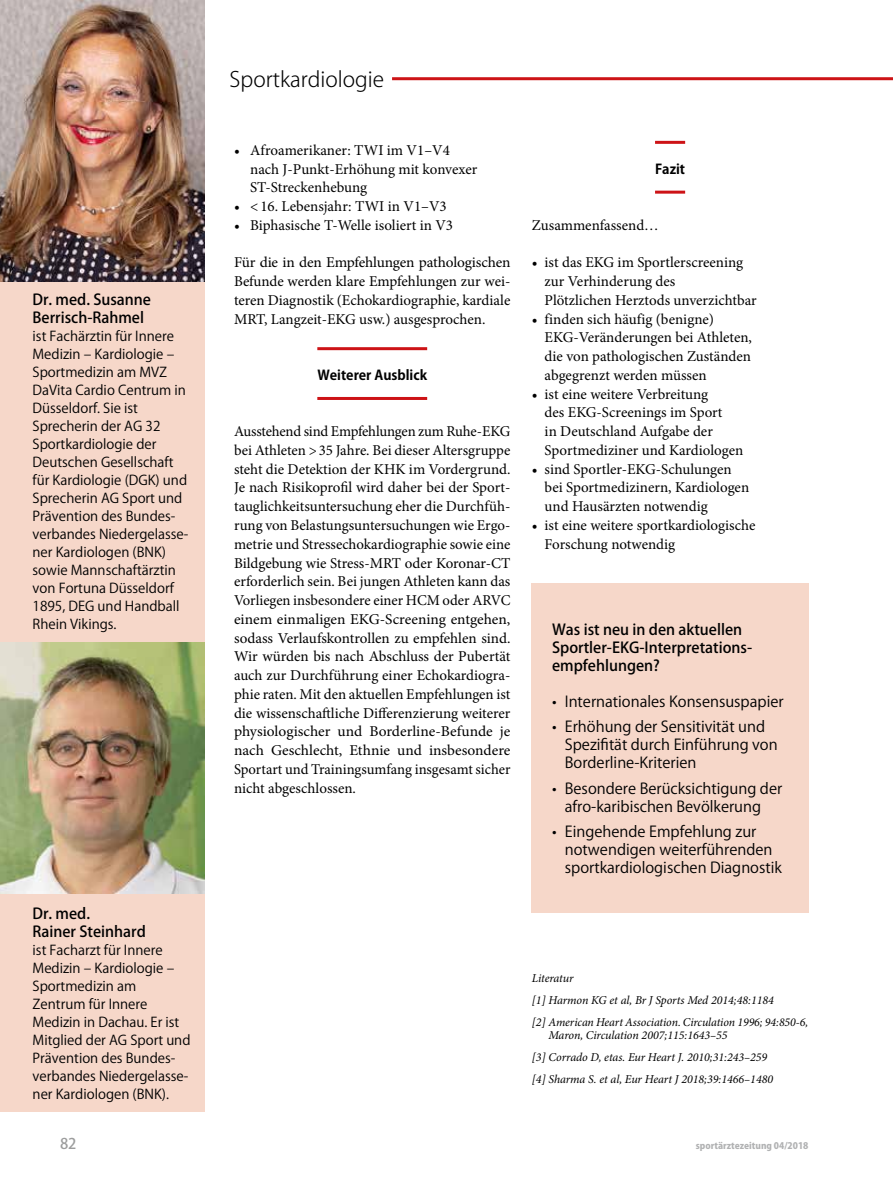
<style>
.page{position:relative;width:893px;height:1191px;background:#fff}
.page>*{position:absolute;margin:0;border:0;box-sizing:border-box;transform-origin:0 0}
.t1{font:300 21px "Koz Go Pro";color:#000}
.t2{font:15px/18.8px "Minion Pro";color:#000}
.t3{font:15px/18px "Koz Go Pro";color:#000}
.t4{font:500 15px/18px "Koz Go Pro";color:#000}
.t5{font:500 14.7px "Koz Go Pro";color:#9c9d9d}
.t6{font:13.5px/18px "Koz Go Pro";color:#000}
.t7{font:700 13.5px "Koz Go Pro";color:#000}
.t8{font:italic 12px/22px "Minion Pro";letter-spacing:-.005em;color:#000}
.t9{font:800 9px "Koz Go Pro";color:#b1b2b3}
</style>
<div class="page">
<hr style="left:392px;top:77px;width:501px;height:3px;background:#cd1316">
<div style="left:0;top:0;width:204px;height:1111px;background:#f6d7c9"></div>
<img style="left:0;top:642px;width:204px;height:251px">
<img style="left:0;top:0;width:204px;height:281px">
<div style="left:531px;top:583px;width:278px;height:329px;background:#f6d7c9"></div>
<hr style="left:317px;top:347px;width:110px;height:3px;background:#cd1316">
<hr style="left:317px;top:397px;width:110px;height:3px;background:#cd1316">
<hr style="left:655px;top:141px;width:30px;height:3px;background:#cd1316">
<hr style="left:655px;top:191px;width:30px;height:3px;background:#cd1316">
<p class="t4" style="left:33px;top:291px;width:120px">Dr. med. Susanne<br>Berrisch-Rahmel</p>
<p class="t6" style="left:33px;top:327px;width:157px">ist Fachärztin für Innere<br>Medizin – Kardiologie –<br>Sportmedizin am MVZ<br>DaVita Cardio Centrum in<br>Düsseldorf. Sie ist<br>Sprecherin der AG 32<br>Sportkardiologie der<br>Deutschen Gesellschaft für Kardiologie (DGK) und<br>Sprecherin AG Sport und<br>Prävention des Bundes&shy;verbandes Niedergelasse&shy;ner Kardiologen (BNK) sowie Mannschaftärztin von Fortuna Düsseldorf<br>1895, DEG und Handball<br>Rhein Vikings.</p>
<p class="t4" style="left:33px;top:905px;width:115px">Dr. med.<br>Rainer Steinhard</p>
<p class="t6" style="left:33px;top:941px;width:159px">ist Facharzt für Innere<br>Medizin – Kardiologie –<br>Sportmedizin am<br>Zentrum für Innere<br>Medizin in Dachau. Er ist<br>Mitglied der AG Sport und<br>Prävention des Bundes&shy;verbandes Niedergelasse&shy;ner Kardiologen (BNK).</p>
<p class="t5" style="left:60px;top:1134px;width:18px">82</p>
<h1 class="t1" style="left:230px;top:65px;width:156px">Sportkardiologie</h1>
<p class="t2" style="left:250px;top:141px;width:229px;text-indent:-16px">• Afroamerikaner: TWI im V1–V4 nach J-Punkt-Erhöhung mit konvexer<br>ST-Streckenhebung</p>
<p class="t2" style="left:234px;top:197px;width:214px">• &lt;16. Lebensjahr: TWI in V1–V3</p>
<p class="t2" style="left:234px;top:216px;width:221px">• Biphasische T-Welle isoliert in V3</p>
<p class="t2" style="left:234px;top:253px;width:278px;text-align:justify">Für die in den Empfehlungen pathologischen Befunde werden klare Empfehlungen zur wei&shy;teren Diagnostik (Echokardiographie, kardiale MRT, Langzeit-EKG usw.) ausgesprochen.</p>
<p class="t7" style="left:317px;top:366px;width:111px">Weiterer Ausblick</p>
<p class="t2" style="left:234px;top:422px;width:278px;text-align:justify">Ausstehend sind Empfehlungen zum Ruhe-EKG bei Athleten &gt;35 Jahre. Bei dieser Altersgruppe steht die Detektion der KHK im Vordergrund.<br>Je nach Risikoprofil wird daher bei der Sport&shy;tauglichkeitsuntersuchung eher die Durchfüh&shy;rung von Belastungsuntersuchungen wie Ergo&shy;metrie und Stressechokardiographie sowie eine Bildgebung wie Stress-MRT oder Koronar-CT erforderlich sein. Bei jungen Athleten kann das Vorliegen insbesondere einer HCM oder ARVC einem einmaligen EKG-Screening entgehen, sodass Verlaufskontrollen zu empfehlen sind.<br>Wir würden bis nach Abschluss der Pubertät auch zur Durchführung einer Echokardiogra&shy;phie raten. Mit den aktuellen Empfehlungen ist die wissenschaftliche Differenzierung weiterer physiologischer und Borderline-Befunde je nach Geschlecht, Ethnie und insbesondere Sportart und Trainingsumfang insgesamt sicher nicht abgeschlossen.</p>
<p class="t7" style="left:655px;top:160px;width:32px">Fazit</p>
<p class="t2" style="left:532px;top:216px;width:128px">Zusammenfassend…</p>
<p class="t2" style="left:545px;top:253px;width:214px;text-indent:-13px">• ist das EKG im Sportlerscreening zur Verhinderung des<br>Plötzlichen Herztods unverzichtbar</p>
<p class="t2" style="left:545px;top:309px;width:209px;text-indent:-13px">• finden sich häufig (benigne)<br>EKG-Veränderungen bei Athleten, die von pathologischen Zuständen abgegrenzt werden müssen</p>
<p class="t2" style="left:545px;top:384px;width:200px;text-indent:-13px">• ist eine weitere Verbreitung<br>des EKG-Screenings im Sport<br>in Deutschland Aufgabe der<br>Sportmediziner und Kardiologen</p>
<p class="t2" style="left:545px;top:459px;width:206px;text-indent:-13px">• sind Sportler-EKG-Schulungen bei Sportmedizinern, Kardiologen und Hausärzten notwendig</p>
<p class="t2" style="left:545px;top:516px;width:212px;text-indent:-13px">• ist eine weitere sportkardiologische<br>Forschung notwendig</p>
<p class="t4" style="left:552px;top:621px;width:201px">Was ist neu in den aktuellen<br>Sportler-EKG-Interpretations&shy;empfehlungen?</p>
<p class="t3" style="left:552px;top:692px;width:233px">• Internationales Konsensuspapier</p>
<p class="t3" style="left:565px;top:718px;width:214px;text-indent:-13px">• Erhöhung der Sensitivität und<br>Spezifität durch Einführung von<br>Borderline-Kriterien</p>
<p class="t3" style="left:552px;top:779px;width:232px;text-align:center">• Besondere Berücksichtigung der afro-karibischen Bevölkerung</p>
<p class="t3" style="left:565px;top:823px;width:219px;text-indent:-13px">• Eingehende Empfehlung zur notwendigen weiterführenden sportkardiologischen Diagnostik</p>
<p class="t8" style="left:532px;top:966px;width:278px">Literatur<br>[1] Harmon KG et al, Br J Sports Med 2014;48:1184<br>[2] American Heart Association. Circulation 1996; 94:850-6,</p>
<p class="t8" style="left:532px;top:1024px;width:243px;text-indent:17px">Maron, Circulation 2007;115:1643–55<br>[3] Corrado D, etas. Eur Heart J. 2010;31:243–259 [4] Sharma S. et al, Eur Heart J 2018;39:1466–1480</p>
<p class="t9" style="left:696px;top:1139px;width:114px">sportärztezeitung 04/2018</p>
</div>
